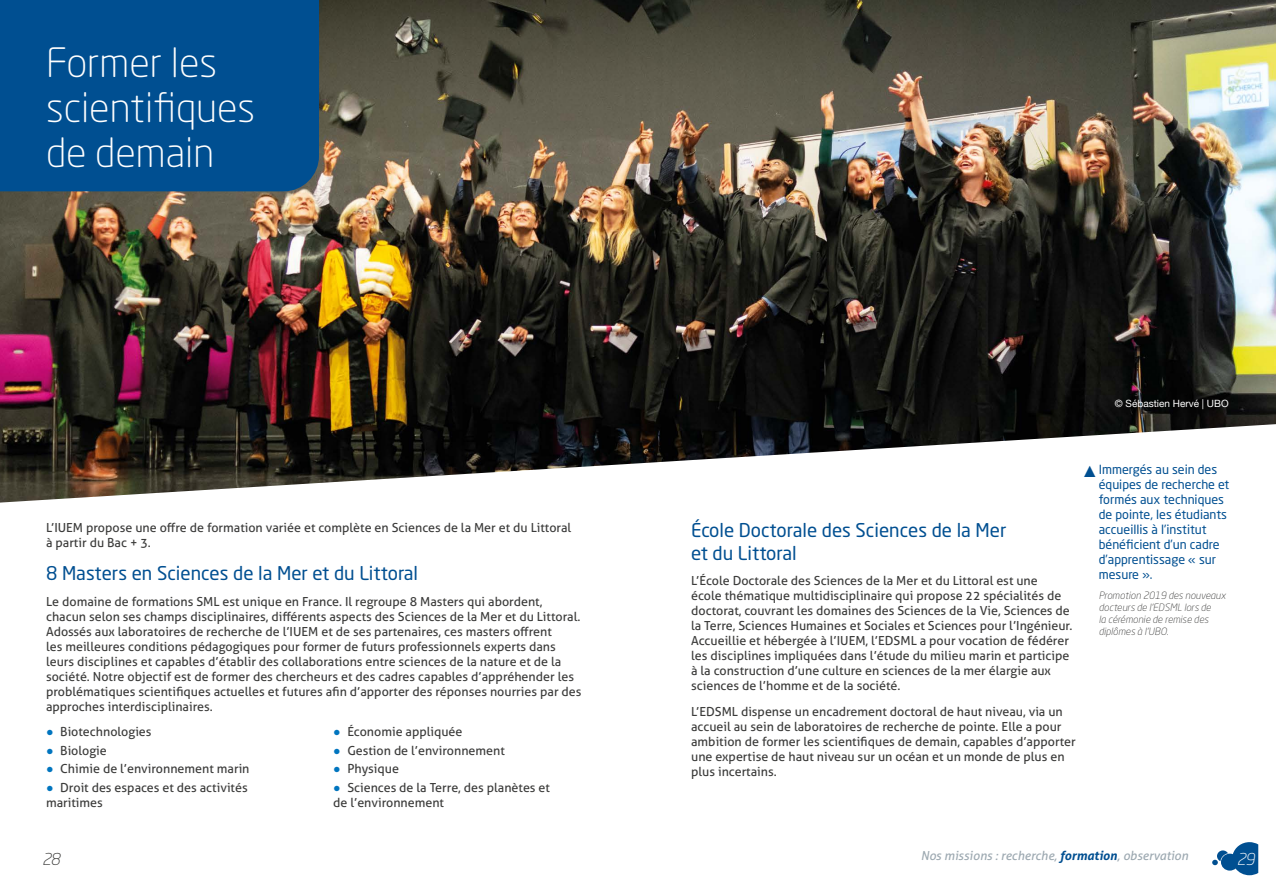
<style>
.page{position:relative;width:1276px;height:886px;background:#fff}
.page>*{position:absolute;margin:0;border:0;box-sizing:border-box;transform-origin:0 0}
.t1{font:300 40px/45px "Neo Sans Std";color:#fff}
.t2{font:18.75px/22.5px "Neo Sans Std";color:#004f91}
.t3{font:italic 300 16.25px "Neo Sans Std";color:#3c3c3b}
.t4{font:italic 300 16.25px "Neo Sans Std";color:#fff}
.t5{font:16.25px "Arial";color:#004f91}
.t6{font:12.5px/15px "Aller";color:#3c3c3b}
.t7{font:12.5px/15px "Neo Sans Std";color:#004f91}
.t8{font:italic 12.5px "Aller";color:#9da9b1}
.t9{font:italic 300 10px/12px "Neo Sans Std";color:#3c3c3b}
.t10{font:10px "Helvetica Neue";color:#fff}
.s1{font-family:"Arial";font-weight:700;color:#0075bf}
.s2{font-weight:700;color:#004f91}
</style>
<div class="page">
<img style="left:0;top:0;width:1276px;height:502px">
<div style="left:0;top:0;width:319px;height:191px;background:#004f91"></div>
<svg style="left:1212px;top:842px;width:46px;height:33px"></svg>
<h1 class="t1" style="left:46px;top:39px;width:210px">Former les scientifiques de demain</h1>
<p class="t6" style="left:46px;top:520px;width:527px">L’IUEM propose une offre de formation variée et complète en Sciences de la Mer et du Littoral à partir du Bac + 3.</p>
<h2 class="t2" style="left:46px;top:562px;width:374px">8 Masters en Sciences de la Mer et du Littoral</h2>
<p class="t6" style="left:46px;top:594px;width:537px">Le domaine de formations SML est unique en France. Il regroupe 8 Masters qui abordent, chacun selon ses champs disciplinaires, différents aspects des Sciences de la Mer et du Littoral.<br>Adossés aux laboratoires de recherche de l’IUEM et de ses partenaires, ces masters offrent<br>les meilleures conditions pédagogiques pour former de futurs professionnels experts dans leurs disciplines et capables d’établir des collaborations entre sciences de la nature et de la société. Notre objectif est de former des chercheurs et des cadres capables d’appréhender les problématiques scientifiques actuelles et futures afin d’apporter des réponses nourries par des approches interdisciplinaires.</p>
<p class="t6" style="left:46px;top:724px;width:107px"><span class="s1">●</span> Biotechnologies</p>
<p class="t6" style="left:46px;top:743px;width:62px"><span class="s1">●</span> Biologie</p>
<p class="t6" style="left:46px;top:761px;width:205px"><span class="s1">●</span> Chimie de l’environnement marin</p>
<p class="t6" style="left:46px;top:780px;width:203px"><span class="s1">●</span> Droit des espaces et des activités maritimes</p>
<p class="t6" style="left:333px;top:724px;width:131px"><span class="s1">●</span> Économie appliquée</p>
<p class="t6" style="left:333px;top:743px;width:173px"><span class="s1">●</span> Gestion de l’environnement</p>
<p class="t6" style="left:333px;top:761px;width:67px"><span class="s1">●</span> Physique</p>
<p class="t6" style="left:333px;top:780px;width:218px"><span class="s1">●</span> Sciences de la Terre, des planètes et de l’environnement</p>
<p class="t10" style="left:1114px;top:397px;width:115px">© Sébastien Hervé | UBO</p>
<h2 class="t2" style="left:691px;top:519px;width:317px">École Doctorale des Sciences de la Mer et du Littoral</h2>
<p class="t6" style="left:691px;top:573px;width:383px">L’École Doctorale des Sciences de la Mer et du Littoral est une<br>école thématique multidisciplinaire qui propose 22 spécialités de doctorat, couvrant les domaines des Sciences de la Vie, Sciences de la Terre, Sciences Humaines et Sociales et Sciences pour l’Ingénieur.<br>Accueillie et hébergée à l’IUEM, l’EDSML a pour vocation de fédérer les disciplines impliquées dans l’étude du milieu marin et participe à la construction d’une culture en sciences de la mer élargie aux sciences de l’homme et de la société.</p>
<p class="t6" style="left:691px;top:704px;width:386px">L’EDSML dispense un encadrement doctoral de haut niveau, via un accueil au sein de laboratoires de recherche de pointe. Elle a pour ambition de former les scientifiques de demain, capables d’apporter une expertise de haut niveau sur un océan et un monde de plus en plus incertains.</p>
<p class="t7" style="left:1098px;top:462px;width:132px">Immergés au sein des équipes de recherche et formés aux techniques de pointe, les étudiants accueillis à l’institut bénéficient d’un cadre d’apprentissage « sur mesure ».</p>
<p class="t9" style="left:1098px;top:589px;width:128px">Promotion 2019 des nouveaux docteurs de l’EDSML lors de<br>la cérémonie de remise des diplômes à l’UBO.</p>
<h3 class="t5" style="left:1082px;top:460px;width:18px">▲</h3>
<p class="t8" style="left:920px;top:848px;width:269px">Nos missions : recherche, <span class="s2">formation</span>, observation</p>
<h3 class="t3" style="left:42px;top:849px;width:19px">28</h3>
<h3 class="t4" style="left:1236px;top:849px;width:19px">29</h3>
</div>
